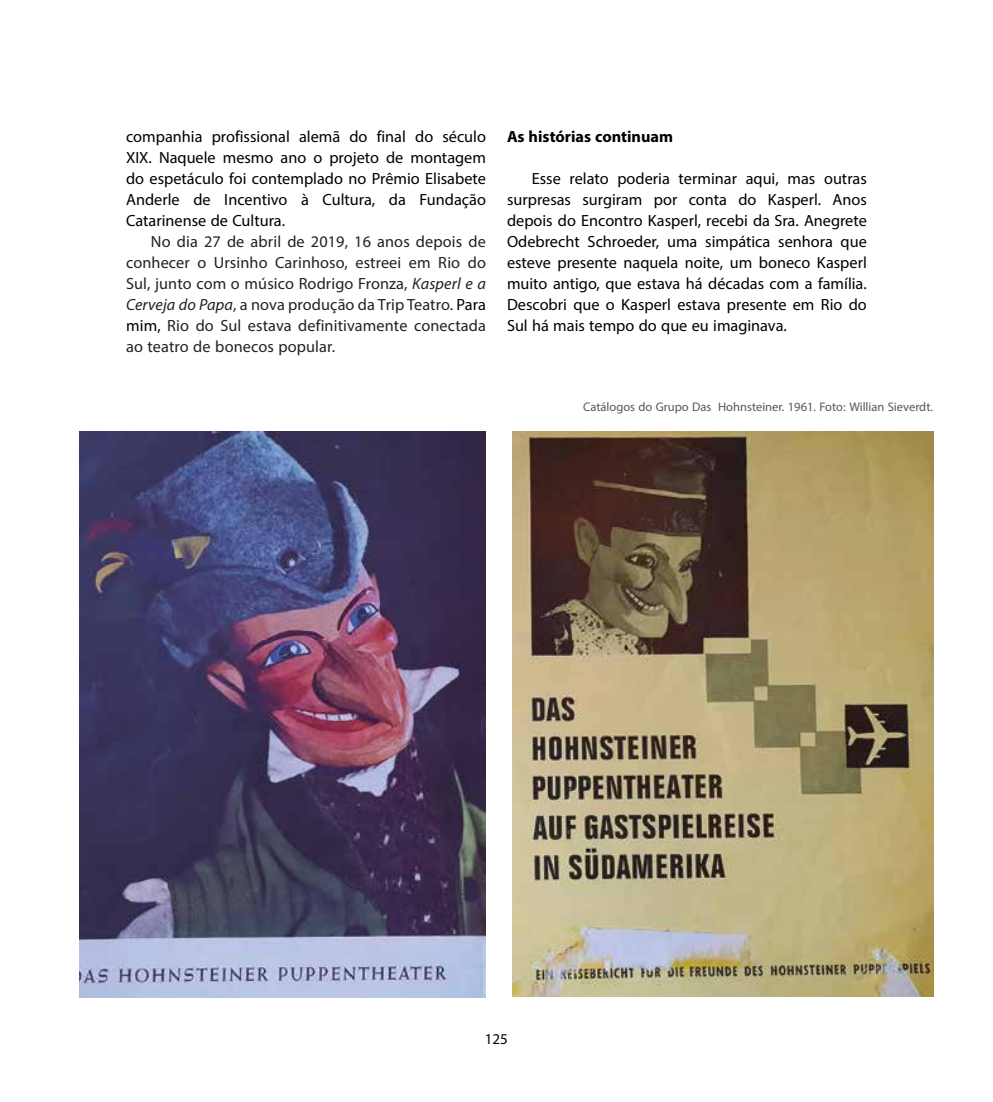
<style>
.page{position:relative;width:993px;height:1102px;background:#fff}
.page>*{position:absolute;margin:0;border:0;box-sizing:border-box;transform-origin:0 0}
.t1{font:22.75px/21px "Myriad Arabic";color:#000;text-align:justify}
.t2{font:22.75px/21px "Myriad Arabic";letter-spacing:.005em;color:#222;text-align:justify}
.t3{font:700 22.75px "Myriad Arabic";color:#000}
.t4{font:21px "Myriad Arabic";color:#000}
.t5{font:17.5px "Myriad Arabic";color:#575756}
.s1{font-style:italic}
.s2{color:#000}
</style>
<div class="page">
<img style="left:79px;top:432px;width:407px;height:565px">
<img style="left:512px;top:432px;width:420px;height:564px">
<p class="t1" style="left:126px;top:126px;width:361px">companhia profissional alemã do final do século XIX. Naquele mesmo ano o projeto de montagem do espetáculo foi contemplado no Prêmio Elisabete Anderle de Incentivo à Cultura, da Fundação Catarinense de Cultura.</p>
<p class="t2" style="left:126px;top:231px;width:361px;text-indent:25px">No dia 27 de abril de 2019, 16 anos depois de conhecer o Ursinho Carinhoso, estreei em Rio do Sul, junto com o músico Rodrigo Fronza, <span class="s1">Kasperl e a Cerveja do Papa</span>, a nova produção da Trip Teatro. <span class="s2">Para mim,</span> Rio do Sul estava definitivamente conectada ao teatro de bonecos popular.</p>
<p class="t3" style="left:507px;top:120px;width:168px">As histórias continuam</p>
<p class="t1" style="left:507px;top:168px;width:361px;text-indent:25px">Esse relato poderia terminar aqui, mas outras surpresas surgiram por conta do Kasperl. Anos depois do Encontro Kasperl, recebi da Sra. Anegrete Odebrecht Schroeder, uma simpática senhora que esteve presente naquela noite, um boneco Kasperl muito antigo, que estava há décadas com a família.<br>Descobri que o Kasperl estava presente em Rio do Sul há mais tempo do que eu imaginava.</p>
<p class="t5" style="left:583px;top:395px;width:351px">Catálogos do Grupo Das Hohnsteiner. 1961. Foto: Willian Sieverdt.</p>
<p class="t4" style="left:485px;top:1024px;width:25px">125</p>
</div>
